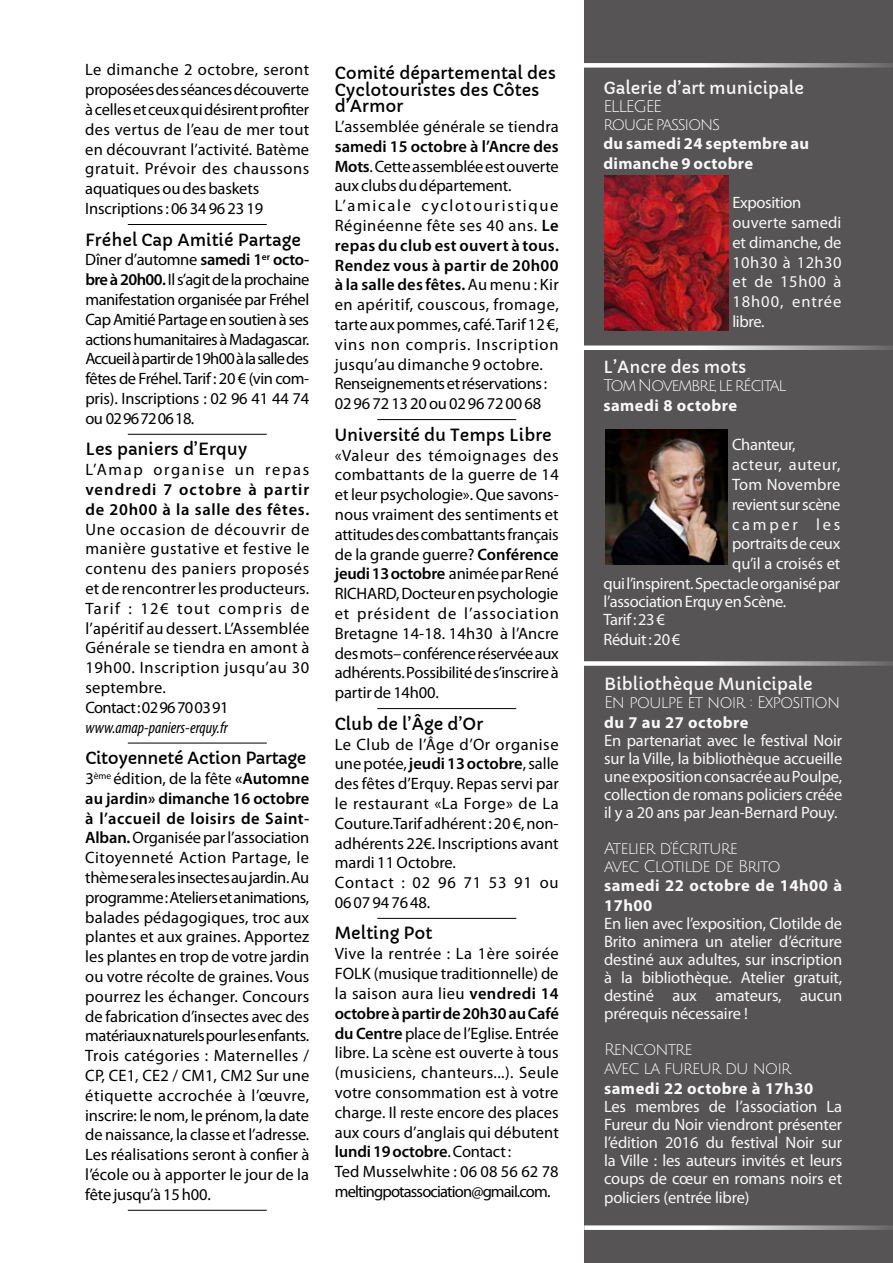
<style>
.page{position:relative;width:893px;height:1263px;background:#fff}
.page>*{position:absolute;margin:0;border:0;box-sizing:border-box;transform-origin:0 0}
.t1{font:16.5px/19.8px "Myriad Pro";letter-spacing:.005em;color:#000}
.t2{font:16.5px/18px "Myriad Pro";letter-spacing:-.01em;color:#f8f8f8;text-align:justify}
.t3{font:16.5px/19.8px "Myriad Pro";letter-spacing:.035em;color:#000}
.t4{font:16.5px/16.5px "Capriola";color:#000}
.t5{font:700 16.5px/19.5px "Myriad Pro";letter-spacing:.03em;color:#f9f9f9}
.t6{font:16.5px/18px "Julius Sans One";letter-spacing:-.06em;color:#fff}
.t7{font:16.5px/19.8px "Myriad Pro";letter-spacing:.01em;color:#f8f8f8}
.t8{font:16.5px "Capriola";color:#f8f8f8}
.t9{font:600 16.5px/19.8px "Myriad Pro";letter-spacing:.055em;color:#000}
.t10{font:16.5px/18px "Julius Sans One";letter-spacing:-.08em;color:#fff}
.t11{font:italic condensed 16.5px "Myriad Pro";color:#000}
.t12{font:16.5px "Capriola";letter-spacing:-.02em;color:#000}
.t13{font:16.5px "Myriad Pro";letter-spacing:.1em;color:#000}
.t14{font:16.5px "Myriad Pro";letter-spacing:.04em;color:#f8f8f8}
.t15{font:16.5px "Myriad Pro";letter-spacing:.165em;color:#f8f8f8}
.s1{font-weight:600}
</style>
<div class="page">
<div style="left:584px;top:0;width:309px;height:1263px;background:#565454"></div>
<hr style="left:128px;top:224px;width:139px;height:1px;background:#000">
<hr style="left:128px;top:434px;width:139px;height:1px;background:#000">
<hr style="left:128px;top:743px;width:139px;height:1px;background:#000">
<hr style="left:128px;top:1210px;width:139px;height:1px;background:#000">
<hr style="left:377px;top:419px;width:139px;height:1px;background:#000">
<hr style="left:377px;top:708px;width:139px;height:1px;background:#000">
<hr style="left:377px;top:918px;width:139px;height:1px;background:#000">
<svg style="left:584px;top:1225px;width:309px;height:5px;background:#c3c3c3"></svg>
<svg style="left:584px;top:345px;width:309px;height:5px;background:#c2c1c1"></svg>
<svg style="left:584px;top:661px;width:309px;height:5px;background:#c2c2c2"></svg>
<svg style="left:584px;top:63px;width:309px;height:5px;background:#c3c2c2"></svg>
<img style="left:605px;top:430px;width:123px;height:134px">
<img style="left:604px;top:175px;width:124px;height:155px">
<p class="t1" style="left:85px;top:60px;width:226px">Le dimanche 2 octobre, seront proposées des séances découverte à celles et ceux qui désirent profiter des vertus de l’eau de mer tout en découvrant l’activité. Batème gratuit. Prévoir des chaussons aquatiques ou des baskets<br>Inscriptions: 06 34 96 23 19</p>
<p class="t4" style="left:85px;top:232px;width:217px">Fréhel Cap Amitié Partage</p>
<p class="t1" style="left:85px;top:250px;width:226px;text-align:justify">Dîner d’automne <span class="s1">samedi 1</span><sup>er</sup> <span class="s1">octo&shy;bre à 20h00.</span> Il s’agit de la prochaine manifestation organisée par Fréhel Cap Amitié Partage en soutien à ses actions humanitaires à Madagascar.<br>Accueil à partir de 19h00 à la salle des fêtes de Fréhel. Tarif : 20 € (vin com&shy;pris). Inscriptions : 02 96 41 44 74 ou 0296720618.</p>
<p class="t4" style="left:85px;top:441px;width:164px">Les paniers d’Erquy</p>
<p class="t13" style="left:85px;top:459px;width:225px">L’Amap organise un repas</p>
<p class="t9" style="left:85px;top:479px;width:225px">vendredi 7 octobre à partir de 20h00 à la salle des fêtes.</p>
<p class="t3" style="left:85px;top:519px;width:226px">Une occasion de découvrir de manière gustative et festive le contenu des paniers proposés et de rencontrer les producteurs.<br>Tarif : 12€ tout compris de l’apéritif au dessert. L’Assemblée<br>Générale se tiendra en amont à<br>19h00. Inscription jusqu’au 30 septembre.<br>Contact : 02 96 70 03 91</p>
<p class="t11" style="left:85px;top:717px;width:144px">www.amap-paniers-erquy.fr</p>
<p class="t12" style="left:85px;top:748px;width:223px">Citoyenneté Action Partage</p>
<p class="t1" style="left:85px;top:768px;width:226px;text-align:justify">3<sup>ème</sup> édition, de la fête <span class="s1">«Automne au jardin» dimanche 16 octobre à l’accueil de loisirs de Saint-Alban.</span> Organisée par l’association Citoyenneté Action Partage, le thème sera les insectes au jardin. Au programme:Ateliers et animations, balades pédagogiques, troc aux plantes et aux graines. Apportez les plantes en trop de votre jardin ou votre récolte de graines. Vous pourrez les échanger. Concours de fabrication d’insectes avec des matériaux naturels pour les enfants.<br>Trois catégories : Maternelles / CP, CE1, CE2 / CM1, CM2 Sur une étiquette accrochée à l’œuvre, inscrire: le nom, le prénom, la date de naissance, la classe et l’adresse.<br>Les réalisations seront à confier à l’école ou à apporter le jour de la fête jusqu’à 15 h00.</p>
<p class="t4" style="left:335px;top:65px;width:223px">Comité départemental des<br>Cyclotouristes des Côtes d’Armor</p>
<p class="t1" style="left:335px;top:116px;width:226px">L’assemblée générale se tiendra</p>
<p class="t1" style="left:335px;top:136px;width:226px"><span class="s1">samedi 15 octobre à l’Ancre des<br>Mots</span>. Cette assemblée est ouverte aux clubs du département.<br>L’amicale cyclotouristique<br>Réginéenne fête ses 40 ans. <span class="s1">Le repas du club est ouvert à tous.<br>Rendez vous à partir de 20h00 à la salle des fêtes.</span> Au menu : Kir en apéritif, couscous, fromage, tarte aux pommes, café. Tarif 12€, vins non compris. Inscription jusqu’au dimanche 9 octobre.<br>Renseignements et réservations:<br>02 96 72 13 20 ou 02 96 72 00 68</p>
<p class="t4" style="left:335px;top:427px;width:219px">Université du Temps Libre</p>
<p class="t1" style="left:335px;top:445px;width:226px;text-align:justify">«Valeur des témoignages des combattants de la guerre de 14 et leur psychologie». Que savons&shy;nous vraiment des sentiments et attitudes des combattants français de la grande guerre? <span class="s1">Conférence jeudi 13 octobre</span> animée par René RICHARD, Docteur en psychologie et président de l’association Bretagne 14-18. 14h30 à l’Ancre des mots– conférence réservée aux adhérents. Possibilité de s’inscrire à partir de 14h00.</p>
<p class="t4" style="left:335px;top:716px;width:150px">Club de l’Âge d’Or</p>
<p class="t1" style="left:335px;top:734px;width:226px">Le Club de l’Âge d’Or organise une potée, <span class="s1">jeudi 13 octobre</span>, salle des fêtes d’Erquy. Repas servi par le restaurant «La Forge» de La<br>Couture.Tarif adhérent:20 €, non&shy;adhérents 22€. Inscriptions avant mardi 11 Octobre.<br>Contact : 02 96 71 53 91 ou<br>06079476 48.</p>
<p class="t4" style="left:335px;top:925px;width:99px">Melting Pot</p>
<p class="t1" style="left:335px;top:943px;width:226px">Vive la rentrée : La 1ère soirée<br>FOLK (musique traditionnelle) de la saison aura lieu <span class="s1">vendredi 14 octobre à partir de 20h30 au Café du Centre</span> place de l’Eglise. Entrée libre. La scène est ouverte à tous (musiciens, chanteurs...). Seule votre consommation est à votre charge. Il reste encore des places aux cours d’anglais qui débutent <span class="s1">lundi 19 octobre</span>. Contact:<br>Ted Musselwhite : 06 08 56 62 78 meltingpotassociation@gmail.com.</p>
<p class="t8" style="left:603px;top:78px;width:202px">Galerie d’art municipale</p>
<p class="t10" style="left:603px;top:97px;width:118px">ELLEGEE<br>rouge passions</p>
<p class="t5" style="left:603px;top:133px;width:207px">du samedi 24 septembre au dimanche 9 octobre</p>
<p class="t7" style="left:732px;top:193px;width:111px">Exposition ouverte samedi et dimanche, de<br>10h30 à 12h30 et de 15h00 à<br>18h00, entrée libre.</p>
<p class="t8" style="left:603px;top:357px;width:144px">L’Ancre des mots</p>
<p class="t10" style="left:603px;top:377px;width:184px">Tom Novembre, le récital</p>
<p class="t5" style="left:603px;top:395px;width:135px">samedi 8 octobre</p>
<p class="t2" style="left:732px;top:436px;width:65px">Chanteur,</p>
<p class="t14" style="left:732px;top:454px;width:110px">acteur, auteur,</p>
<p class="t7" style="left:732px;top:474px;width:110px">Tom Novembre</p>
<p class="t2" style="left:732px;top:495px;width:110px">revient sur scène</p>
<p class="t15" style="left:732px;top:514px;width:110px">camper les</p>
<p class="t2" style="left:732px;top:535px;width:110px">portraits de ceux</p>
<p class="t2" style="left:732px;top:554px;width:110px">qu’il a croisés et</p>
<p class="t2" style="left:603px;top:574px;width:238px">qui l’inspirent. Spectacle organisé par</p>
<p class="t2" style="left:603px;top:592px;width:184px">l’association Erquy en Scène.<br>Tarif : 23 €</p>
<p class="t2" style="left:603px;top:630px;width:78px">Réduit : 20 €</p>
<p class="t8" style="left:604px;top:674px;width:210px">Bibliothèque Municipale</p>
<p class="t6" style="left:604px;top:694px;width:238px">En poulpe et noir : Exposition</p>
<p class="t5" style="left:604px;top:712px;width:146px">du 7 au 27 octobre</p>
<p class="t2" style="left:604px;top:731px;width:240px">En partenariat avec le festival Noir sur la Ville, la bibliothèque accueille une exposition consacrée au Poulpe, collection de romans policiers créée il y a 20 ans par Jean-Bernard Pouy.</p>
<p class="t6" style="left:604px;top:839px;width:178px">Atelier d’écriture<br>avec Clotilde de Brito</p>
<p class="t5" style="left:604px;top:875px;width:240px">samedi 22 octobre de 14h00 à<br>17h00</p>
<p class="t2" style="left:604px;top:914px;width:240px">En lien avec l’exposition, Clotilde de Brito animera un atelier d’écriture destiné aux adultes, sur inscription à la bibliothèque. Atelier gratuit, destiné aux amateurs, aucun prérequis nécessaire !</p>
<p class="t6" style="left:604px;top:1039px;width:188px;line-height:19.5px">Rencontre<br>avec la fureur du noir</p>
<p class="t5" style="left:604px;top:1078px;width:211px">samedi 22 octobre à 17h30</p>
<p class="t2" style="left:604px;top:1097px;width:240px">Les membres de l’association La Fureur du Noir viendront présenter l’édition 2016 du festival Noir sur la Ville : les auteurs invités et leurs coups de cœur en romans noirs et</p>
<p class="t2" style="left:604px;top:1188px;width:147px">policiers (entrée libre)</p>
</div>
